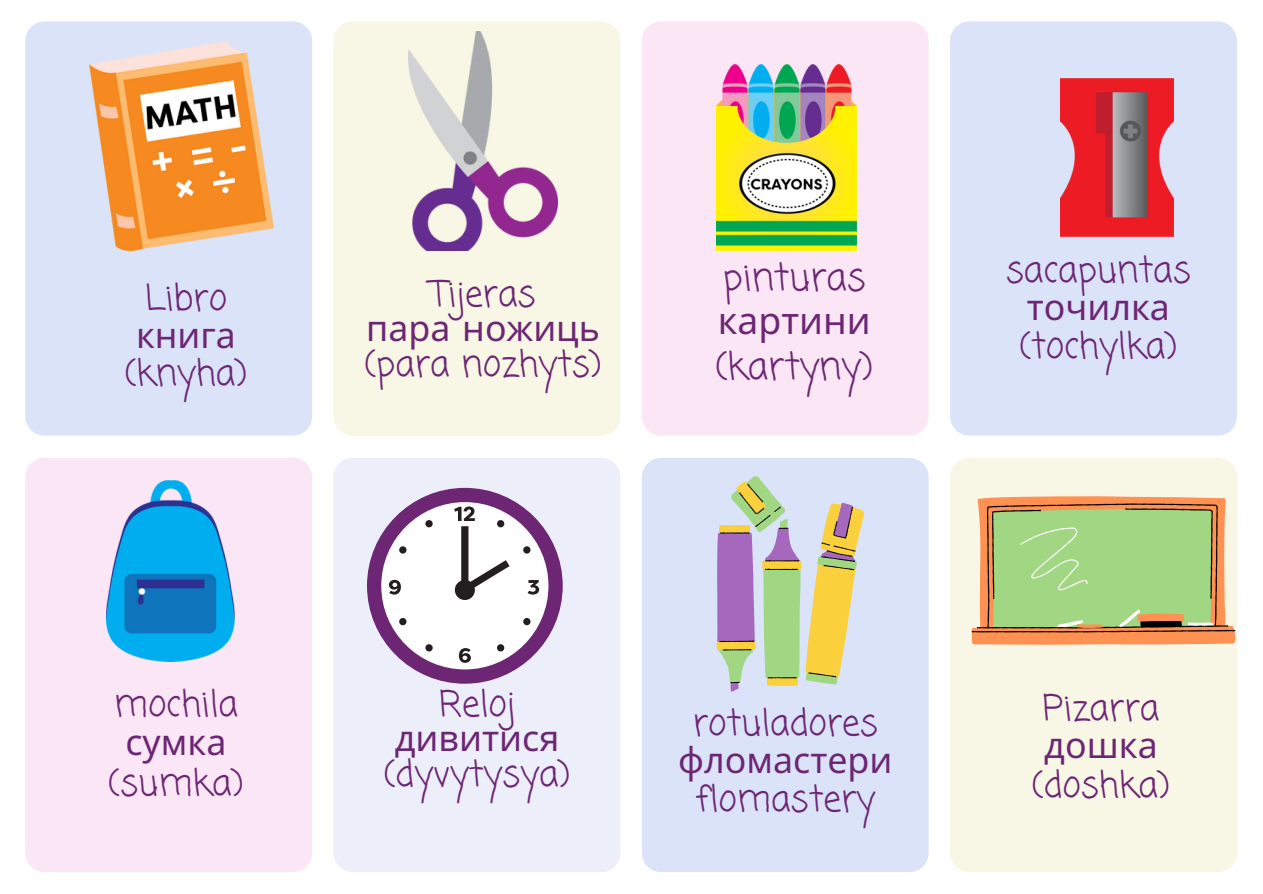
<style>
.page{position:relative;width:1263px;height:894px;background:#fff}
.page>*{position:absolute;margin:0;border:0;box-sizing:border-box;transform-origin:0 0}
.t1{font:37.2px "Coming Soon";color:#6d2673}
.t2{font:37.2px "Noto Sans";color:#6d2673}
.t3{font:35.7px "Coming Soon";color:#6d2673}
.t4{font:35.7px "Noto Sans";color:#6d2673}
</style>
<div class="page">
<div style="left:25px;top:21px;width:287px;height:414px;background:#dae3f8"></div>
<div style="left:25px;top:458px;width:287px;height:413px;background:#fae6f4"></div>
<div style="left:334px;top:21px;width:286px;height:414px;background:#f8f6e5"></div>
<div style="left:642px;top:21px;width:287px;height:414px;background:#fae6f4"></div>
<div style="left:950px;top:21px;width:287px;height:414px;background:#dae3f8"></div>
<div style="left:334px;top:458px;width:286px;height:413px;background:#eceefa"></div>
<div style="left:642px;top:458px;width:287px;height:413px;background:#dae3f8"></div>
<div style="left:950px;top:458px;width:287px;height:413px;background:#f8f6e5"></div>
<img style="left:89px;top:42px;width:185px;height:208px">
<img style="left:409px;top:32px;width:148px;height:218px">
<img style="left:716px;top:65px;width:140px;height:185px">
<img style="left:1060px;top:78px;width:113px;height:159px">
<img style="left:107px;top:480px;width:128px;height:181px">
<div style="left:367px;top:487px;width:196px;height:196px;background:#6d2673;border-radius:50%"></div>
<div style="left:381px;top:502px;width:167px;height:167px;background:#fff;border-radius:50%"></div>
<svg style="left:425px;top:520px;width:8px;height:7px"></svg>
<svg style="left:399px;top:546px;width:7px;height:7px"></svg>
<svg style="left:399px;top:618px;width:7px;height:7px"></svg>
<svg style="left:425px;top:644px;width:8px;height:7px"></svg>
<svg style="left:497px;top:644px;width:7px;height:7px"></svg>
<svg style="left:523px;top:618px;width:7px;height:7px"></svg>
<svg style="left:523px;top:546px;width:7px;height:7px"></svg>
<svg style="left:459px;top:648px;width:12px;height:14px"></svg>
<svg style="left:389px;top:579px;width:12px;height:15px"></svg>
<svg style="left:528px;top:580px;width:11px;height:14px"></svg>
<svg style="left:454px;top:506px;width:56px;height:94px"></svg>
<svg style="left:717px;top:475px;width:147px;height:216px"></svg>
<svg style="left:971px;top:496px;width:266px;height:148px"></svg>
<p class="t3" style="left:145px;top:273px;width:83px">Libro</p>
<p class="t4" style="left:136px;top:309px;width:101px">книга</p>
<p class="t3" style="left:125px;top:348px;width:124px">(knyha)</p>
<p class="t3" style="left:114px;top:679px;width:126px">mochila</p>
<p class="t4" style="left:125px;top:717px;width:103px">сумка</p>
<p class="t3" style="left:108px;top:758px;width:137px">(sumka)</p>
<p class="t3" style="left:431px;top:269px;width:107px">Tijeras</p>
<p class="t4" style="left:366px;top:302px;width:235px">пара ножиць</p>
<p class="t3" style="left:364px;top:339px;width:239px">(para nozhyts)</p>
<p class="t1" style="left:723px;top:252px;width:144px">pinturas</p>
<p class="t2" style="left:718px;top:294px;width:154px">картини</p>
<p class="t1" style="left:715px;top:341px;width:159px">(kartyny)</p>
<p class="t3" style="left:439px;top:679px;width:78px">Reloj</p>
<p class="t4" style="left:395px;top:712px;width:166px">дивитися</p>
<p class="t3" style="left:384px;top:748px;width:188px">(dyvytysya)</p>
<p class="t3" style="left:693px;top:697px;width:187px">rotuladores</p>
<p class="t4" style="left:678px;top:734px;width:216px">фломастери</p>
<p class="t3" style="left:695px;top:774px;width:181px">flomastery</p>
<p class="t3" style="left:1006px;top:245px;width:187px">sacapuntas</p>
<p class="t4" style="left:1027px;top:282px;width:145px">точилка</p>
<p class="t3" style="left:1019px;top:321px;width:159px">(tochylka)</p>
<p class="t3" style="left:1043px;top:683px;width:118px">Pizarra</p>
<p class="t4" style="left:1044px;top:720px;width:115px">дошка</p>
<p class="t3" style="left:1032px;top:759px;width:140px">(doshka)</p>
</div>
